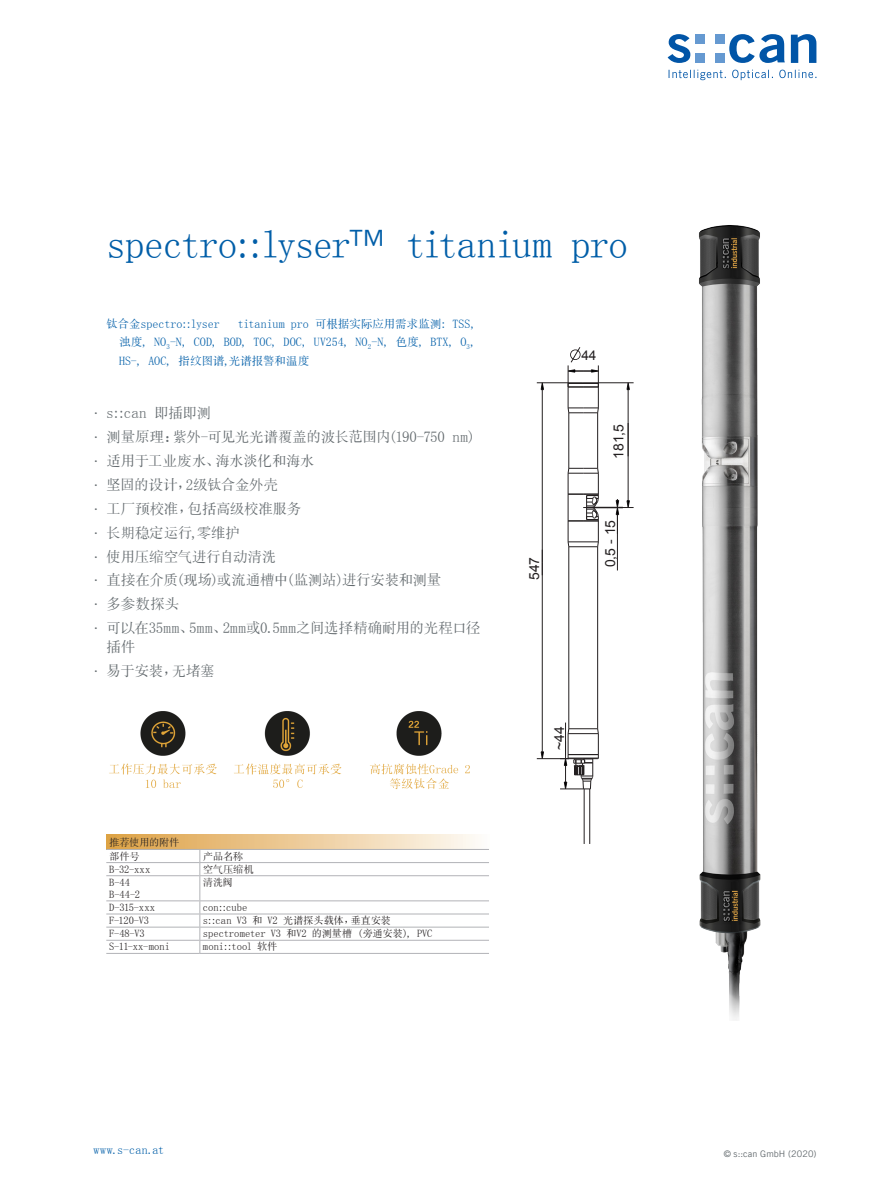
<style>
.page{position:relative;width:893px;height:1191px;background:#fff}
.page>*{position:absolute;margin:0;border:0;box-sizing:border-box;transform-origin:0 0}
.Produkttitel{font:39px "MS Song";letter-spacing:-.025em;color:#015ea8}
.t1{font:15px/18.8px "MS Song";letter-spacing:-.05em;color:#62696d}
.Masszeichnung{font:13.95px "Arial";color:#231f20}
.Masszeichnung-2{font:13.5px "Arial";color:#231f20}
.Messparameter{font:12px/18.8px "MS Song";letter-spacing:-.005em;color:#015ea8;text-align:justify}
.Tabelle{font:10.5px "MS Song";letter-spacing:-.02em;color:#231f20}
.Tabelle_Header{font:10.5px "MS Song";letter-spacing:-.045em;color:#231f20}
.t2{font:9px "Trade Gothic LT Com";letter-spacing:.015em;color:#62696d}
.s1{font-family:"Trade Gothic LT Com";font-weight:300}
.s2{font-family:"Trade Gothic LT Std";font-stretch:expanded}
</style>
<div class="page">
<svg style="left:668px;top:34px;width:22px;height:29px"></svg>
<svg style="left:729px;top:34px;width:56px;height:29px"></svg>
<svg style="left:791px;top:34px;width:25px;height:29px"></svg>
<div style="left:695px;top:34px;width:10px;height:10px;background:#6599d1"></div>
<div style="left:715px;top:34px;width:9px;height:10px;background:#6599d1"></div>
<div style="left:695px;top:53px;width:10px;height:10px;background:#6599d1"></div>
<div style="left:715px;top:53px;width:9px;height:10px;background:#6599d1"></div>
<svg style="left:669px;top:70px;width:147px;height:10px"></svg>
<img style="left:699px;top:225px;width:62px;height:795px">
<hr style="left:568px;top:547px;width:1px;height:181px;background:#231f20">
<hr style="left:597px;top:547px;width:1px;height:181px;background:#231f20">
<hr style="left:568px;top:413px;width:1px;height:55px;background:#231f20">
<hr style="left:597px;top:413px;width:1px;height:55px;background:#231f20">
<hr style="left:584px;top:789px;width:1px;height:55px;background:#231f20">
<hr style="left:589px;top:789px;width:1px;height:55px;background:#231f20">
<svg style="left:567px;top:467px;width:32px;height:80px"></svg>
<hr style="left:537px;top:382px;width:32px;height:1px;background:#231f20">
<hr style="left:537px;top:758px;width:32px;height:1px;background:#231f20">
<hr style="left:542px;top:389px;width:1px;height:173px;background:#231f20">
<hr style="left:542px;top:562px;width:1px;height:190px;background:#231f20">
<svg style="left:541px;top:751px;width:3px;height:8px"></svg>
<svg style="left:541px;top:382px;width:3px;height:8px"></svg>
<hr style="left:617px;top:513px;width:1px;height:57px;background:#231f20">
<svg style="left:616px;top:499px;width:3px;height:35px"></svg>
<hr style="left:583px;top:507px;width:51px;height:1px;background:#231f20">
<hr style="left:598px;top:382px;width:36px;height:1px;background:#231f20">
<hr style="left:628px;top:440px;width:1px;height:60px;background:#231f20">
<hr style="left:628px;top:389px;width:1px;height:51px;background:#231f20">
<svg style="left:627px;top:382px;width:3px;height:8px"></svg>
<svg style="left:626px;top:500px;width:4px;height:7px"></svg>
<hr style="left:565px;top:722px;width:1px;height:33px;background:#231f20">
<svg style="left:560px;top:728px;width:39px;height:61px"></svg>
<svg style="left:567px;top:347px;width:32px;height:66px"></svg>
<svg style="left:106px;top:834px;width:375px;height:15px;background:#eccb99"></svg>
<hr style="left:106px;top:849px;width:94px;height:1px;background:#b2b3b7">
<hr style="left:200px;top:849px;width:289px;height:1px;background:#b2b3b7">
<hr style="left:106px;top:862px;width:94px;height:1px;background:#b2b3b7">
<hr style="left:200px;top:862px;width:289px;height:1px;background:#b2b3b7">
<hr style="left:106px;top:875px;width:94px;height:1px;background:#b2b3b7">
<hr style="left:200px;top:875px;width:289px;height:1px;background:#b2b3b7">
<hr style="left:106px;top:900px;width:94px;height:1px;background:#b2b3b7">
<hr style="left:200px;top:900px;width:289px;height:1px;background:#b2b3b7">
<hr style="left:106px;top:913px;width:94px;height:1px;background:#b2b3b7">
<hr style="left:200px;top:913px;width:289px;height:1px;background:#b2b3b7">
<hr style="left:106px;top:926px;width:94px;height:1px;background:#b2b3b7">
<hr style="left:200px;top:926px;width:289px;height:1px;background:#b2b3b7">
<hr style="left:106px;top:940px;width:94px;height:1px;background:#b2b3b7">
<hr style="left:200px;top:940px;width:289px;height:1px;background:#b2b3b7">
<svg style="left:199px;top:850px;width:1px;height:103px"></svg>
<hr style="left:106px;top:953px;width:94px;height:1px;background:#b2b3b7">
<hr style="left:200px;top:953px;width:289px;height:1px;background:#b2b3b7">
<img style="left:109px;top:711px;width:361px;height:79px">
<p class="Produkttitel" style="left:106px;top:225px;width:523px">spectro::lyser<span class="s1">™</span> titanium pro</p>
<p class="Messparameter" style="left:119px;top:314px;width:359px;text-indent:-13px">钛合金spectro::lyser™ titanium pro 可根据实际应用需求监测: TSS,浊度, NO<sub>3</sub>-N, COD, BOD, TOC, DOC, UV254, NO<sub>2</sub>-N, 色度, BTX, O<sub>3</sub>, HS-, AOC, 指纹图谱,光谱报警和温度</p>
<p class="t1" style="left:94px;top:403px;width:119px"><span class="s2">∙</span> s::can 即插即测</p>
<p class="t1" style="left:94px;top:427px;width:383px"><span class="s2">∙</span> 测量原理：紫外-可见光光谱覆盖的波长范围内(190-750 nm)</p>
<p class="t1" style="left:94px;top:451px;width:223px"><span class="s2">∙</span> 适用于工业废水、海水淡化和海水</p>
<p class="t1" style="left:94px;top:475px;width:186px"><span class="s2">∙</span> 坚固的设计，2级钛合金外壳</p>
<p class="t1" style="left:94px;top:499px;width:210px"><span class="s2">∙</span> 工厂预校准，包括高级校准服务</p>
<p class="t1" style="left:94px;top:523px;width:148px"><span class="s2">∙</span> 长期稳定运行,零维护</p>
<p class="t1" style="left:94px;top:547px;width:184px"><span class="s2">∙</span> 使用压缩空气进行自动清洗</p>
<p class="t1" style="left:94px;top:570px;width:350px"><span class="s2">∙</span> 直接在介质(现场)或流通槽中(监测站)进行安装和测量</p>
<p class="t1" style="left:94px;top:594px;width:88px"><span class="s2">∙</span> 多参数探头</p>
<p class="t1" style="left:106px;top:618px;width:376px;text-indent:-13px"><span class="s2">∙</span> 可以在35mm、5mm、2mm或0.5mm之间选择精确耐用的光程口径插件</p>
<p class="t1" style="left:94px;top:661px;width:123px"><span class="s2">∙</span> 易于安装，无堵塞</p>
<p class="Tabelle_Header" style="left:109px;top:837px;width:72px">推荐使用的附件</p>
<p class="Tabelle_Header" style="left:109px;top:850px;width:32px">部件号</p>
<p class="Tabelle_Header" style="left:203px;top:850px;width:42px">产品名称</p>
<p class="Tabelle" style="left:109px;top:863px;width:42px">B-32-xxx</p>
<p class="Tabelle" style="left:203px;top:863px;width:53px">空气压缩机</p>
<p class="Tabelle" style="left:109px;top:877px;width:22px">B-44</p>
<p class="Tabelle" style="left:109px;top:889px;width:32px">B-44-2</p>
<p class="Tabelle" style="left:203px;top:877px;width:32px">清洗阀</p>
<p class="Tabelle" style="left:109px;top:902px;width:47px">D-315-xxx</p>
<p class="Tabelle" style="left:203px;top:902px;width:46px">con::cube</p>
<p class="Tabelle" style="left:109px;top:915px;width:41px">F-120-V3</p>
<p class="Tabelle" style="left:203px;top:915px;width:190px">s::can V3 和 V2 光谱探头载体，垂直安装</p>
<p class="Tabelle" style="left:109px;top:928px;width:37px">F-48-V3</p>
<p class="Tabelle" style="left:203px;top:928px;width:231px">spectrometer V3 和V2 的测量槽 (旁通安装), PVC</p>
<p class="Tabelle" style="left:109px;top:941px;width:62px">S-11-xx-moni</p>
<p class="Tabelle" style="left:203px;top:941px;width:76px">moni::tool 软件</p>
<p class="Masszeichnung" style="left:525px;top:580px;width:25px;rotate:-90deg">547</p>
<p class="Masszeichnung-2" style="left:581px;top:346px;width:16px">44</p>
<p class="Masszeichnung" style="left:609px;top:459px;width:36px;rotate:-90deg">181,5</p>
<p class="Masszeichnung" style="left:601px;top:567px;width:49px;rotate:-90deg">0,5 - 15</p>
<p class="Masszeichnung" style="left:550px;top:750px;width:25px;rotate:-90deg">~44</p>
<p class="Messparameter" style="left:94px;top:1140px;width:72px">www.s-can.at</p>
<p class="t2" style="left:724px;top:1148px;width:94px">© s::can GmbH (2020)</p>
</div>
